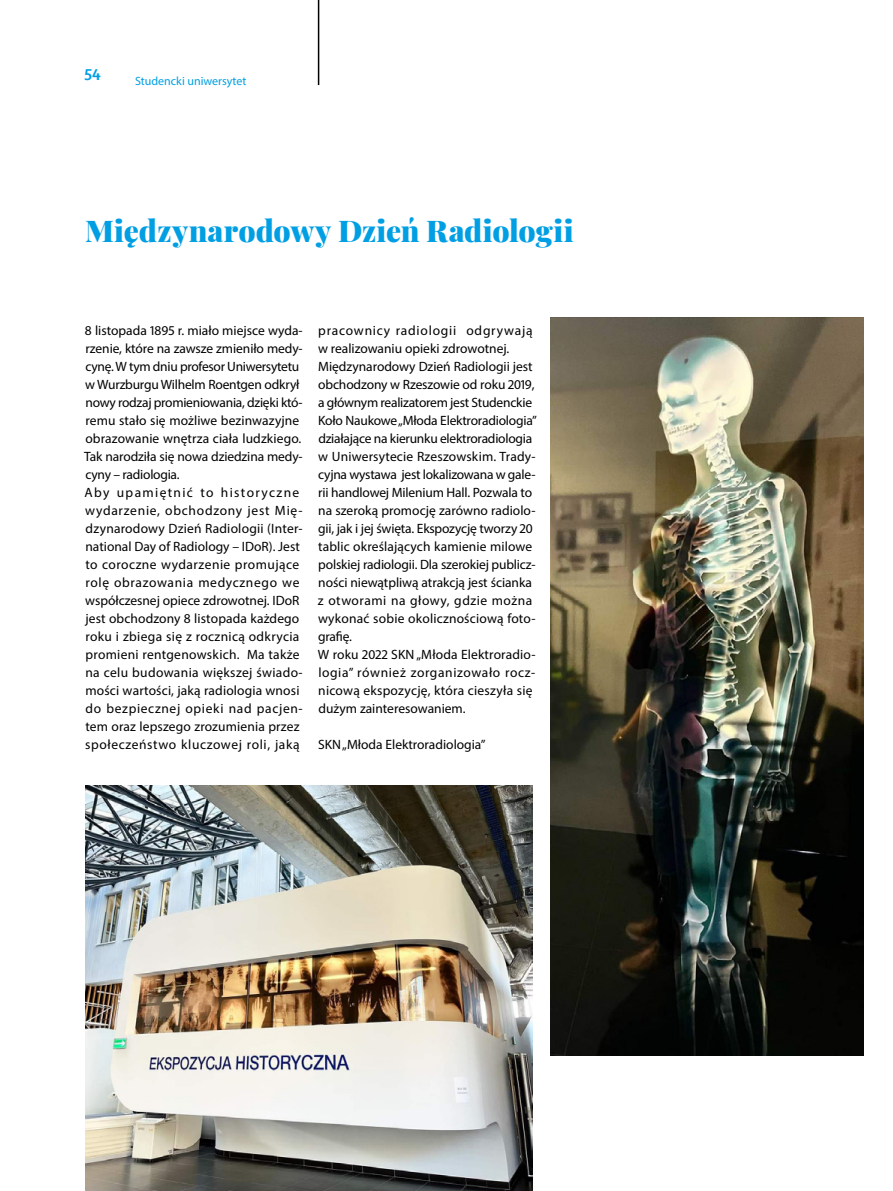
<style>
.page{position:relative;width:893px;height:1191px;background:#fff}
.page>*{position:absolute;margin:0;border:0;box-sizing:border-box;transform-origin:0 0}
.t1{font:900 30px "Playfair Display";color:#009fe3}
.t2{font:700 16.5px "Corbel";color:#009fe3}
.t3{font:13.5px/18px "Myriad Pro";color:#000}
.t4{font:12px "Myriad Pro";color:#009fe3}
</style>
<div class="page">
<hr style="left:318px;top:0;width:1px;height:85px;background:#000">
<img style="left:551px;top:317px;width:312px;height:738px">
<img style="left:85px;top:785px;width:448px;height:406px">
<p class="t2" style="left:84px;top:65px;width:18px">54</p>
<p class="t4" style="left:135px;top:74px;width:113px">Studencki uniwersytet</p>
<h1 class="t1" style="left:85px;top:207px;width:490px">Międzynarodowy Dzień Radiologii</h1>
<p class="t3" style="left:84px;top:321px;width:220px">8 listopada 1895 r. miało miejsce wyda&shy;rzenie, które na zawsze zmieniło medy&shy;cynę. W tym dniu profesor Uniwersytetu w Wurzburgu Wilhelm Roentgen odkrył nowy rodzaj promieniowania, dzięki któ&shy;remu stało się możliwe bezinwazyjne obrazowanie wnętrza ciała ludzkiego.<br>Tak narodziła się nowa dziedzina medy&shy;cyny – radiologia.<br>Aby upamiętnić to historyczne wydarzenie, obchodzony jest Mię&shy;dzynarodowy Dzień Radiologii (Inter&shy;national Day of Radiology – IDoR). Jest to coroczne wydarzenie promujące rolę obrazowania medycznego we współczesnej opiece zdrowotnej. IDoR jest obchodzony 8 listopada każdego roku i zbiega się z rocznicą odkrycia promieni rentgenowskich. Ma także na celu budowania większej świado&shy;mości wartości, jaką radiologia wnosi do bezpiecznej opieki nad pacjen&shy;tem oraz lepszego zrozumienia przez społeczeństwo kluczowej roli, jaką</p>
<p class="t3" style="left:318px;top:321px;width:221px">pracownicy radiologii odgrywają w realizowaniu opieki zdrowotnej.<br>Międzynarodowy Dzień Radiologii jest obchodzony w Rzeszowie od roku 2019, a głównym realizatorem jest Studenckie Koło Naukowe „Młoda Elektroradiologia” działające na kierunku elektroradiologia w Uniwersytecie Rzeszowskim. Trady&shy;cyjna wystawa jest lokalizowana w gale&shy;rii handlowej Milenium Hall. Pozwala to na szeroką promocję zarówno radiolo&shy;gii, jak i jej święta. Ekspozycję tworzy 20 tablic określających kamienie milowe polskiej radiologii. Dla szerokiej publicz&shy;ności niewątpliwą atrakcją jest ścianka z otworami na głowy, gdzie można wykonać sobie okolicznościową foto&shy;grafię.<br>W roku 2022 SKN „Młoda Elektroradio&shy;logia” również zorganizowało rocz&shy;nicową ekspozycję, która cieszyła się dużym zainteresowaniem.</p>
<p class="t3" style="left:318px;top:735px;width:169px">SKN „Młoda Elektroradiologia”</p>
</div>
